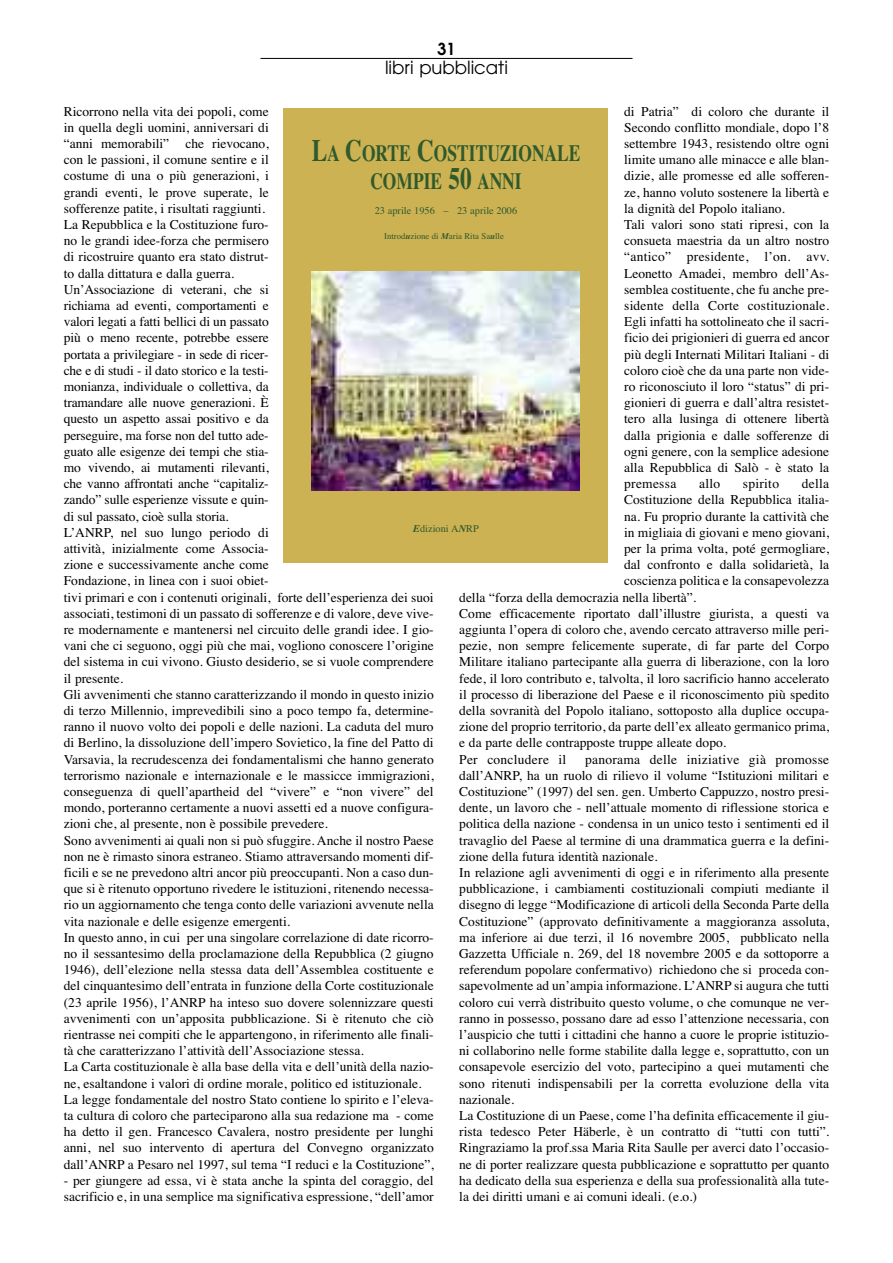
<style>
.page{position:relative;width:893px;height:1263px;background:#fff}
.page>*{position:absolute;margin:0;border:0;box-sizing:border-box;transform-origin:0 0}
.t1{font:700 23.25px/28.3px "Times";color:#305a2c;text-align:center;scale:.75 1}
.t2{font:18px "Avant Garde";color:#000}
.t3{font:600 16.5px "Avant Garde";color:#000}
.t4{font:13.5px/16.2px "Times";color:#000}
.t5{font:13.5px "Times";letter-spacing:.02em;color:#000}
.t6{font:10.35px "Times";color:#305a2c}
.t7{font:8.7px "Times";color:#305a2c}
.s1{font-size:31.05px}
</style>
<div class="page">
<hr style="left:260px;top:58px;width:372px;height:1px;background:#000">
<div style="left:284px;top:109px;width:324px;height:454px;background:#cdb254"></div>
<img style="left:312px;top:272px;width:267px;height:218px">
<p class="t3" style="left:437px;top:43px;width:20px">31</p>
<p class="t2" style="left:385px;top:61px;width:124px">libri pubblicati</p>
<p class="t4" style="left:64px;top:103px;width:371px">Ricorrono nella vita dei popoli, come<br>in quella degli uomini, anniversari di<br>“anni memorabili” che rievocano,<br>con le passioni, il comune sentire e il<br>costume di una o più generazioni, i<br>grandi eventi, le prove superate, le<br>sofferenze patite, i risultati raggiunti.<br>La Repubblica e la Costituzione furo-<br>no le grandi idee-forza che permisero<br>di ricostruire quanto era stato distrut-<br>to dalla dittatura e dalla guerra.<br>Un’Associazione di veterani, che si<br>richiama ad eventi, comportamenti e<br>valori legati a fatti bellici di un passato<br>più o meno recente, potrebbe essere<br>portata a privilegiare - in sede di ricer-<br>che e di studi - il dato storico e la testi-<br>monianza, individuale o collettiva, da<br>tramandare alle nuove generazioni. È<br>questo un aspetto assai positivo e da<br>perseguire, ma forse non del tutto ade-<br>guato alle esigenze dei tempi che stia-<br>mo vivendo, ai mutamenti rilevanti,<br>che vanno affrontati anche “capitaliz-<br>zando” sulle esperienze vissute e quin-<br>di sul passato, cioè sulla storia.<br>L’ANRP, nel suo lungo periodo di<br>attività, inizialmente come Associa-<br>zione e successivamente anche come<br>Fondazione, in linea con i suoi obiet-<br>tivi primari e con i contenuti originali, forte dell’esperienza dei suoi associati, testimoni di un passato di sofferenze e di valore, deve vive&shy;re modernamente e mantenersi nel circuito delle grandi idee. I gio&shy;vani che ci seguono, oggi più che mai, vogliono conoscere l’origine del sistema in cui vivono. Giusto desiderio, se si vuole comprendere il presente.<br>Gli avvenimenti che stanno caratterizzando il mondo in questo inizio di terzo Millennio, imprevedibili sino a poco tempo fa, determine&shy;ranno il nuovo volto dei popoli e delle nazioni. La caduta del muro di Berlino, la dissoluzione dell’impero Sovietico, la fine del Patto di Varsavia, la recrudescenza dei fondamentalismi che hanno generato terrorismo nazionale e internazionale e le massicce immigrazioni, conseguenza di quell’apartheid del “vivere” e “non vivere” del mondo, porteranno certamente a nuovi assetti ed a nuove configura&shy;zioni che, al presente, non è possibile prevedere.<br>Sono avvenimenti ai quali non si può sfuggire. Anche il nostro Paese non ne è rimasto sinora estraneo. Stiamo attraversando momenti dif&shy;ficili e se ne prevedono altri ancor più preoccupanti. Non a caso dun&shy;que si è ritenuto opportuno rivedere le istituzioni, ritenendo necessa&shy;rio un aggiornamento che tenga conto delle variazioni avvenute nella vita nazionale e delle esigenze emergenti.<br>In questo anno, in cui per una singolare correlazione di date ricorro&shy;no il sessantesimo della proclamazione della Repubblica (2 giugno 1946), dell’elezione nella stessa data dell’Assemblea costituente e del cinquantesimo dell’entrata in funzione della Corte costituzionale (23 aprile 1956), l’ANRP ha inteso suo dovere solennizzare questi avvenimenti con un’apposita pubblicazione. Si è ritenuto che ciò rientrasse nei compiti che le appartengono, in riferimento alle finali&shy;tà che caratterizzano l’attività dell’Associazione stessa.<br>La Carta costituzionale è alla base della vita e dell’unità della nazio&shy;ne, esaltandone i valori di ordine morale, politico ed istituzionale.<br>La legge fondamentale del nostro Stato contiene lo spirito e l’eleva&shy;ta cultura di coloro che parteciparono alla sua redazione ma - come ha detto il gen. Francesco Cavalera, nostro presidente per lunghi anni, nel suo intervento di apertura del Convegno organizzato dall’ANRP a Pesaro nel 1997, sul tema “I reduci e la Costituzione”,</p>
<p class="t4" style="left:64px;top:1172px;width:371px">- per giungere ad essa, vi è stata anche la spinta del coraggio, del sacrificio e, in una semplice ma significativa espressione, “dell’amor</p>
<p class="t4" style="left:624px;top:103px;width:206px">di Patria” di coloro che durante il Secondo conflitto mondiale, dopo l’8 settembre 1943, resistendo oltre ogni limite umano alle minacce e alle blan&shy;dizie, alle promesse ed alle sofferen&shy;ze, hanno voluto sostenere la libertà e la dignità del Popolo italiano.<br>Tali valori sono stati ripresi, con la consueta maestria da un altro nostro “antico” presidente, l’on. avv.<br>Leonetto Amadei, membro dell’As&shy;semblea costituente, che fu anche pre&shy;sidente della Corte costituzionale.<br>Egli infatti ha sottolineato che il sacri&shy;ficio dei prigionieri di guerra ed ancor più degli Internati Militari Italiani - di coloro cioè che da una parte non vide&shy;ro riconosciuto il loro “status” di pri&shy;gionieri di guerra e dall’altra resistet&shy;tero alla lusinga di ottenere libertà dalla prigionia e dalle sofferenze di ogni genere, con la semplice adesione alla Repubblica di Salò - è stato la premessa</p>
<h1 class="t1" style="left:312px;top:138px;width:360px"><span class="s1">L</span>A <span class="s1">C</span>ORTE <span class="s1">C</span>OSTITUZIONALE<br>COMPIE <span class="s1">50</span> ANNI</h1>
<p class="t6" style="left:375px;top:204px;width:144px">23 aprile 1956 – 23 aprile 2006</p>
<p class="t7" style="left:387px;top:231px;width:118px">ntroduzione di Maria Rita Saulle</p>
<p class="t4" style="left:699px;top:475px;width:23px">allo</p>
<p class="t5" style="left:743px;top:476px;width:38px">spirito</p>
<p class="t4" style="left:802px;top:475px;width:29px">della</p>
<p class="t4" style="left:624px;top:492px;width:206px">Costituzione della Repubblica italia-</p>
<p class="t4" style="left:624px;top:508px;width:206px">na. Fu proprio durante la cattività che</p>
<p class="t4" style="left:624px;top:524px;width:206px">in migliaia di giovani e meno giovani,</p>
<p class="t4" style="left:624px;top:540px;width:206px">per la prima volta, poté germogliare,</p>
<p class="t4" style="left:624px;top:556px;width:206px">dal confronto e dalla solidarietà, la</p>
<p class="t4" style="left:624px;top:573px;width:206px">coscienza politica e la consapevolezza</p>
<p class="t4" style="left:459px;top:589px;width:239px">della “forza della democrazia nella libertà”.</p>
<p class="t4" style="left:459px;top:605px;width:371px">Come efficacemente riportato dall’illustre giurista, a questi va</p>
<p class="t4" style="left:459px;top:621px;width:371px">aggiunta l’opera di coloro che, avendo cercato attraverso mille peri-</p>
<p class="t4" style="left:459px;top:637px;width:371px">pezie, non sempre felicemente superate, di far parte del Corpo</p>
<p class="t4" style="left:459px;top:654px;width:371px">Militare italiano partecipante alla guerra di liberazione, con la loro</p>
<p class="t4" style="left:459px;top:670px;width:371px">fede, il loro contributo e, talvolta, il loro sacrificio hanno accelerato</p>
<p class="t4" style="left:459px;top:686px;width:371px">il processo di liberazione del Paese e il riconoscimento più spedito</p>
<p class="t4" style="left:459px;top:702px;width:371px">della sovranità del Popolo italiano, sottoposto alla duplice occupa-</p>
<p class="t4" style="left:459px;top:718px;width:371px">zione del proprio territorio, da parte dell’ex alleato germanico prima,</p>
<p class="t4" style="left:459px;top:735px;width:268px">e da parte delle contrapposte truppe alleate dopo.</p>
<p class="t5" style="left:459px;top:751px;width:109px">Per concludere il</p>
<p class="t6" style="left:413px;top:522px;width:67px">Edizioni ANRP</p>
<p class="t4" style="left:459px;top:751px;width:371px;text-indent:126px">panorama delle iniziative già promosse dall’ANRP, ha un ruolo di rilievo il volume “Istituzioni militari e Costituzione” (1997) del sen. gen. Umberto Cappuzzo, nostro presi&shy;dente, un lavoro che - nell’attuale momento di riflessione storica e politica della nazione - condensa in un unico testo i sentimenti ed il travaglio del Paese al termine di una drammatica guerra e la defini&shy;zione della futura identità nazionale.<br>In relazione agli avvenimenti di oggi e in riferimento alla presente pubblicazione, i cambiamenti costituzionali compiuti mediante il disegno di legge “Modificazione di articoli della Seconda Parte della Costituzione” (approvato definitivamente a maggioranza assoluta, ma inferiore ai due terzi, il 16 novembre 2005, pubblicato nella Gazzetta Ufficiale n. 269, del 18 novembre 2005 e da sottoporre a referendum popolare confermativo) richiedono che si proceda con&shy;sapevolmente ad un’ampia informazione. L’ANRP si augura che tutti coloro cui verrà distribuito questo volume, o che comunque ne ver&shy;ranno in possesso, possano dare ad esso l’attenzione necessaria, con l’auspicio che tutti i cittadini che hanno a cuore le proprie istituzio&shy;ni collaborino nelle forme stabilite dalla legge e, soprattutto, con un consapevole esercizio del voto, partecipino a quei mutamenti che sono ritenuti indispensabili per la corretta evoluzione della vita nazionale.<br>La Costituzione di un Paese, come l’ha definita efficacemente il giu&shy;rista tedesco Peter Häberle, è un contratto di “tutti con tutti”.<br>Ringraziamo la prof.ssa Maria Rita Saulle per averci dato l’occasio&shy;ne di porter realizzare questa pubblicazione e soprattutto per quanto ha dedicato della sua esperienza e della sua professionalità alla tute&shy;la dei diritti umani e ai comuni ideali. (e.o.)</p>
</div>
